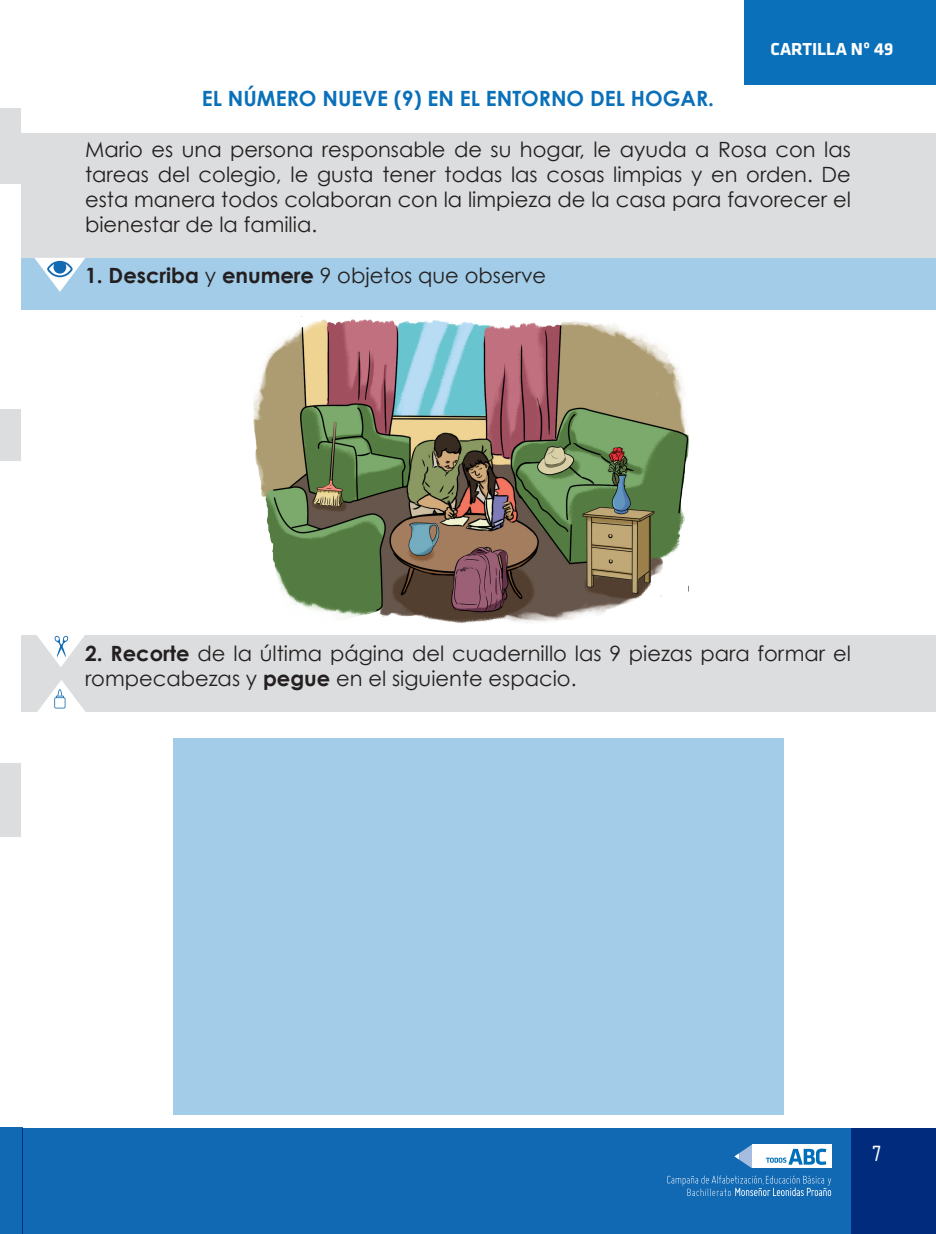
<style>
.page{position:relative;width:936px;height:1234px;background:#fff}
.page>*{position:absolute;margin:0;border:0;box-sizing:border-box;transform-origin:0 0}
.t1{font:24px "Miso";color:#fff}
.t2{font:21px/25.2px "Century Gothic";color:#231f20;text-align:justify}
.t3{font:700 21px "Century Gothic";color:#0970b9}
.t4{font:700 18px "Klavika";color:#fff}
.t5{font:300 9.75px "Miso";color:#fff}
.s1{font-weight:700}
</style>
<div class="page">
<div style="left:744px;top:0;width:191px;height:85px;background:#0970b9"></div>
<div style="left:22px;top:1127px;width:913px;height:106px;background:#1269b3"></div>
<div style="left:851px;top:1127px;width:84px;height:106px;background:#012b7d"></div>
<svg style="left:734px;top:1144px;width:18px;height:23px"></svg>
<div style="left:752px;top:1144px;width:79px;height:23px;background:#fff"></div>
<svg style="left:766px;top:1148px;width:60px;height:16px"></svg>
<svg style="left:667px;top:1175px;width:164px;height:20px"></svg>
<div style="left:0;top:1127px;width:23px;height:106px;background:#1269b3"></div>
<div style="left:21px;top:133px;width:914px;height:124px;background:#dcddde"></div>
<div style="left:0;top:108px;width:21px;height:75px;background:#dcddde"></div>
<div style="left:0;top:409px;width:21px;height:52px;background:#dcddde"></div>
<div style="left:0;top:762px;width:21px;height:74px;background:#dcddde"></div>
<div style="left:21px;top:635px;width:914px;height:76px;background:#dcddde"></div>
<svg style="left:36px;top:680px;width:51px;height:32px"></svg>
<svg style="left:37px;top:635px;width:48px;height:32px"></svg>
<img style="left:247px;top:309px;width:441px;height:315px">
<div style="left:21px;top:258px;width:914px;height:51px;background:#a2cce7"></div>
<svg style="left:34px;top:258px;width:51px;height:34px"></svg>
<div style="left:173px;top:738px;width:611px;height:376px;background:#a2cce7"></div>
<p class="t3" style="left:202px;top:85px;width:513px">EL NÚMERO NUEVE (9) EN EL ENTORNO DEL HOGAR.</p>
<p class="t4" style="left:770px;top:39px;width:124px">CARTILLA Nº 49</p>
<p class="t2" style="left:85px;top:136px;width:767px">Mario es una persona responsable de su hogar, le ayuda a Rosa con las tareas del colegio, le gusta tener todas las cosas limpias y en orden. De esta manera todos colaboran con la limpieza de la casa para favorecer el bienestar de la familia.</p>
<p class="t2" style="left:85px;top:262px;width:462px"><span class="s1">1. Describa</span> y <span class="s1">enumere</span> 9 objetos que observe</p>
<p class="t2" style="left:85px;top:640px;width:767px"><span class="s1">2. Recorte</span> de la última página del cuadernillo las 9 piezas para formar el rompecabezas y <span class="s1">pegue</span> en el siguiente espacio.</p>
<p class="t5" style="left:762px;top:1174px;width:3px">,</p>
<p class="t1" style="left:871px;top:1140px;width:11px">7</p>
</div>
